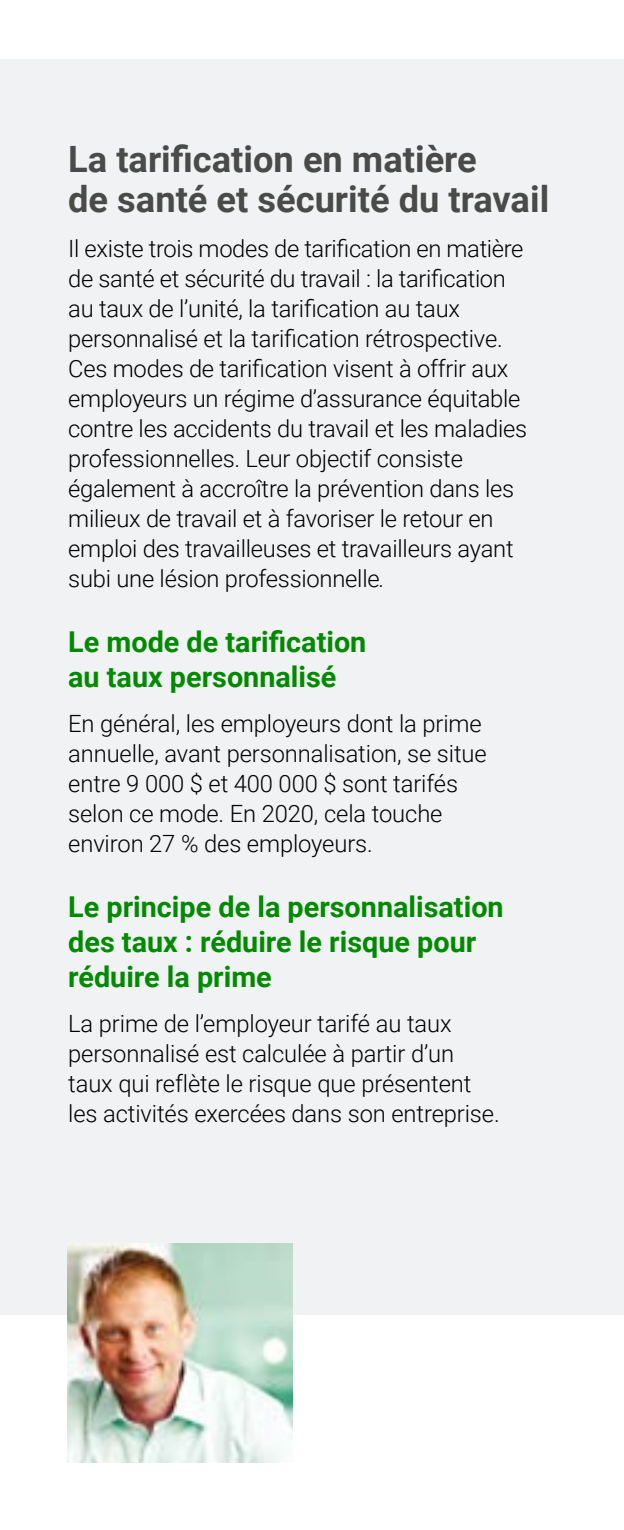
<style>
.page{position:relative;width:624px;height:1530px;background:#fff}
.page>*{position:absolute;margin:0;border:0;box-sizing:border-box;transform-origin:0 0}
.t1{font:700 36.25px/40px "Roboto";color:#4a4a49}
.t2{font:700 28.75px/35px "Roboto";color:#008a00}
.t3{font:300 23.75px/30px "Roboto";letter-spacing:-.01em;color:#000}
.s1{font-style:italic}
</style>
<div class="page">
<div style="left:0;top:59px;width:624px;height:1255px;background:#f1f2f3"></div>
<img style="left:68px;top:1244px;width:224px;height:219px">
<h1 class="t1" style="left:68px;top:137px;width:482px">La tarification en matière<br>de santé et sécurité du travail</h1>
<p class="t3" style="left:68px;top:232px;width:460px">Il existe trois modes de tarification en matière de santé et sécurité du travail : la tarification au taux de l’unité, la tarification au taux personnalisé et la tarification rétrospective.<br>Ces modes de tarification visent à offrir aux employeurs un régime d’assurance équitable contre les accidents du travail et les maladies professionnelles. Leur objectif consiste également à accroître la prévention dans les milieux de travail et à favoriser le retour en emploi des travailleuses et travailleurs ayant subi une lésion professionnelle<span class="s1">.</span></p>
<p class="t2" style="left:68px;top:623px;width:300px">Le mode de tarification au taux personnalisé</p>
<p class="t3" style="left:68px;top:707px;width:420px">En général, les employeurs dont la prime annuelle, avant personnalisation, se situe entre 9 000 $ et 400 000 $ sont tarifés selon ce mode. En 2020, cela touche environ 27 % des employeurs.</p>
<p class="t2" style="left:68px;top:888px;width:437px">Le principe de la personnalisation des taux : réduire le risque pour réduire la prime</p>
<p class="t3" style="left:68px;top:1007px;width:433px">La prime de l’employeur tarifé au taux personnalisé est calculée à partir d’un taux qui reflète le risque que présentent les activités exercées dans son entreprise.</p>
</div>
